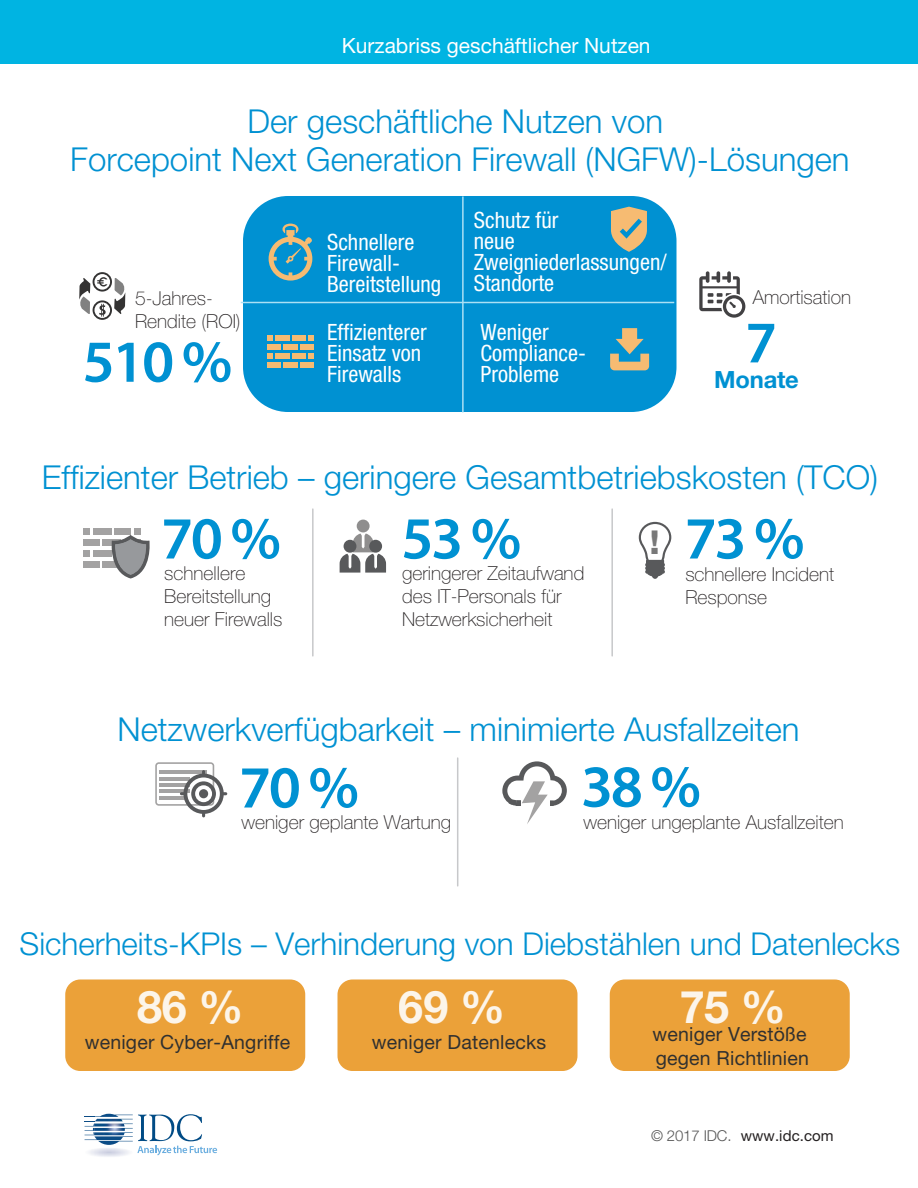
<style>
.page{position:relative;width:918px;height:1188px;background:#fff}
.page>*{position:absolute;margin:0;border:0;box-sizing:border-box;transform-origin:0 0}
.t1{font:600 60px "Myriad Pro";letter-spacing:-.04em;color:#0091d2}
.t2{font:600 59.4px "Myriad Pro";color:#0091d2}
.t3{font:700 45px "Helvetica Neue LT Std";color:#fff}
.t4{font:300 33px/37.5px "Helvetica Neue LT Std";color:#0091d2;text-align:center}
.t5{font:800 33px "Helvetica Neue LT Std";color:#787878}
.t6{font:300 31.5px "Helvetica Neue LT Std";color:#0091d2}
.t7{font:700 23.7px "Helvetica Neue LT Std";letter-spacing:-.01em;color:#0091d2}
.t8{font:condensed 22.5px/21px "Helvetica Neue LT Std";color:#fff}
.t9{font:21px "Helvetica Neue LT Std";color:#fff}
.t10{font:19.5px/24px "Helvetica Neue LT Std";letter-spacing:.01em;color:#303030}
.t11{font:100 19.35px/23.1px "Helvetica Neue LT Std";color:#231f20}
.t12{font:15px "Helvetica Neue LT Std";letter-spacing:.005em;color:#231f20}
.s1{font-weight:300;color:#565656}
</style>
<div class="page">
<svg style="left:85px;top:1116px;width:10px;height:24px"></svg>
<img style="left:95px;top:1128px;width:38px;height:12px">
<img style="left:95px;top:1114px;width:38px;height:3px">
<img style="left:95px;top:1119px;width:38px;height:2px">
<img style="left:95px;top:1124px;width:38px;height:2px">
<img style="left:98px;top:1141px;width:35px;height:4px">
<svg style="left:137px;top:1114px;width:80px;height:41px"></svg>
<div style="left:1px;top:0;width:917px;height:63px;background:#00b4e2"></div>
<svg style="left:79px;top:272px;width:47px;height:48px"></svg>
<svg style="left:699px;top:271px;width:46px;height:47px"></svg>
<hr style="left:312px;top:509px;width:2px;height:147px;background:#c7c8ca">
<hr style="left:611px;top:509px;width:2px;height:147px;background:#c7c8ca">
<hr style="left:457px;top:758px;width:1px;height:128px;background:#c7c8ca">
<div style="left:357px;top:520px;width:13px;height:12px;background:#8f8e8e;border-radius:50%"></div>
<svg style="left:340px;top:534px;width:46px;height:39px"></svg>
<div style="left:243px;top:196px;width:433px;height:216px;background:#0091d2;border-radius:45px"></div>
<hr style="left:241px;top:302px;width:433px;height:1px;background:#abe0f4">
<hr style="left:462px;top:196px;width:2px;height:216px;background:#abe0f4">
<svg style="left:269px;top:224px;width:43px;height:57px"></svg>
<svg style="left:611px;top:207px;width:36px;height:45px"></svg>
<div style="left:284px;top:345px;width:14px;height:5px;background:#f6bb72"></div>
<div style="left:268px;top:345px;width:13px;height:5px;background:#f6bb72"></div>
<div style="left:301px;top:345px;width:13px;height:5px;background:#f6bb72"></div>
<svg style="left:268px;top:354px;width:5px;height:5px"></svg>
<svg style="left:309px;top:354px;width:5px;height:5px"></svg>
<div style="left:276px;top:354px;width:14px;height:5px;background:#f6bb72"></div>
<div style="left:293px;top:354px;width:13px;height:5px;background:#f6bb72"></div>
<div style="left:284px;top:363px;width:14px;height:5px;background:#f6bb72"></div>
<svg style="left:268px;top:336px;width:5px;height:5px"></svg>
<svg style="left:309px;top:336px;width:5px;height:5px"></svg>
<div style="left:276px;top:336px;width:14px;height:5px;background:#f6bb72"></div>
<div style="left:293px;top:336px;width:13px;height:5px;background:#f6bb72"></div>
<div style="left:268px;top:363px;width:13px;height:5px;background:#f6bb72"></div>
<div style="left:301px;top:363px;width:13px;height:5px;background:#f6bb72"></div>
<svg style="left:610px;top:328px;width:39px;height:42px"></svg>
<div style="left:103px;top:539px;width:18px;height:7px;background:#a3a2a2"></div>
<div style="left:83px;top:539px;width:17px;height:7px;background:#a3a2a2"></div>
<div style="left:83px;top:550px;width:7px;height:7px;background:#a3a2a2"></div>
<div style="left:93px;top:550px;width:18px;height:7px;background:#a3a2a2"></div>
<div style="left:103px;top:561px;width:18px;height:7px;background:#a3a2a2"></div>
<div style="left:83px;top:528px;width:7px;height:7px;background:#a3a2a2"></div>
<div style="left:134px;top:528px;width:7px;height:7px;background:#a3a2a2"></div>
<div style="left:93px;top:528px;width:18px;height:7px;background:#a3a2a2"></div>
<div style="left:114px;top:528px;width:17px;height:7px;background:#a3a2a2"></div>
<div style="left:83px;top:561px;width:17px;height:7px;background:#a3a2a2"></div>
<svg style="left:111px;top:535px;width:39px;height:44px"></svg>
<svg style="left:639px;top:522px;width:32px;height:57px"></svg>
<svg style="left:155px;top:762px;width:72px;height:55px"></svg>
<svg style="left:502px;top:761px;width:65px;height:63px"></svg>
<div style="left:65px;top:980px;width:240px;height:91px;background:#eba139;border-radius:15px"></div>
<div style="left:338px;top:980px;width:240px;height:91px;background:#eba139;border-radius:15px"></div>
<div style="left:610px;top:980px;width:240px;height:91px;background:#eba139;border-radius:15px"></div>
<p class="t9" style="left:342px;top:33px;width:310px">Kurzabriss geschäftlicher Nutzen</p>
<h3 class="t4" style="left:70px;top:102px;width:781px">Der geschäftliche Nutzen von<br>Forcepoint Next Generation Firewall (NGFW)-Lösungen</h3>
<p class="t11" style="left:135px;top:287px;width:107px">5-Jahres-<br>Rendite (ROI)</p>
<h1 class="t1" style="left:83px;top:323px;width:151px">510 %</h1>
<p class="t8" style="left:327px;top:232px;width:116px">Schnellere<br>Firewall-<br>Bereitstellung</p>
<p class="t8" style="left:327px;top:321px;width:101px">Effizienterer<br>Einsatz von<br>Firewalls</p>
<p class="t8" style="left:474px;top:210px;width:194px">Schutz für<br>neue<br>Zweigniederlassungen/<br>Standorte</p>
<p class="t8" style="left:481px;top:321px;width:107px">Weniger<br>Compliance-<br>Probleme</p>
<p class="t11" style="left:753px;top:286px;width:100px">Amortisation</p>
<h2 class="t2" style="left:745px;top:305px;width:33px">7</h2>
<p class="t7" style="left:714px;top:365px;width:86px">Monate</p>
<h3 class="t4" style="left:42px;top:457px;width:838px">Effizienter Betrieb – geringere Gesamtbetriebskosten (TCO)</h3>
<h1 class="t1" style="left:161px;top:500px;width:121px">70 %</h1>
<p class="t11" style="left:164px;top:562px;width:120px">schnellere<br>Bereitstellung neuer Firewalls</p>
<h1 class="t1" style="left:401px;top:500px;width:121px">53 %</h1>
<h1 class="t1" style="left:685px;top:500px;width:121px">73 %</h1>
<h3 class="t5" style="left:650px;top:523px;width:11px">!</h3>
<p class="t11" style="left:402px;top:561px;width:184px">geringerer Zeitaufwand des IT-Personals für<br>Netzwerksicherheit</p>
<p class="t11" style="left:685px;top:562px;width:150px">schnellere Incident<br>Response</p>
<h3 class="t4" style="left:117px;top:709px;width:684px">Netzwerkverfügbarkeit – minimierte Ausfallzeiten</h3>
<h1 class="t1" style="left:239px;top:749px;width:121px">70 %</h1>
<h1 class="t1" style="left:581px;top:748px;width:121px">38 %</h1>
<p class="t11" style="left:241px;top:810px;width:211px">weniger geplante Wartung</p>
<p class="t11" style="left:583px;top:810px;width:262px">weniger ungeplante Ausfallzeiten</p>
<h3 class="t6" style="left:20px;top:925px;width:882px">Sicherheits-KPIs – Verhinderung von Diebstählen und Datenlecks</h3>
<h3 class="t3" style="left:137px;top:979px;width:108px">86 %</h3>
<p class="t10" style="left:85px;top:1029px;width:207px">weniger Cyber-Angriffe</p>
<h3 class="t3" style="left:399px;top:979px;width:108px">69 %</h3>
<p class="t10" style="left:372px;top:1029px;width:176px">weniger Datenlecks</p>
<h3 class="t3" style="left:680px;top:979px;width:108px">75 %</h3>
<p class="t10" style="left:652px;top:1022px;width:158px">weniger Verstöße gegen Richtlinien</p>
<p class="t12" style="left:651px;top:1126px;width:184px"><span class="s1">© 2017 IDC.</span> www.idc.com</p>
</div>
